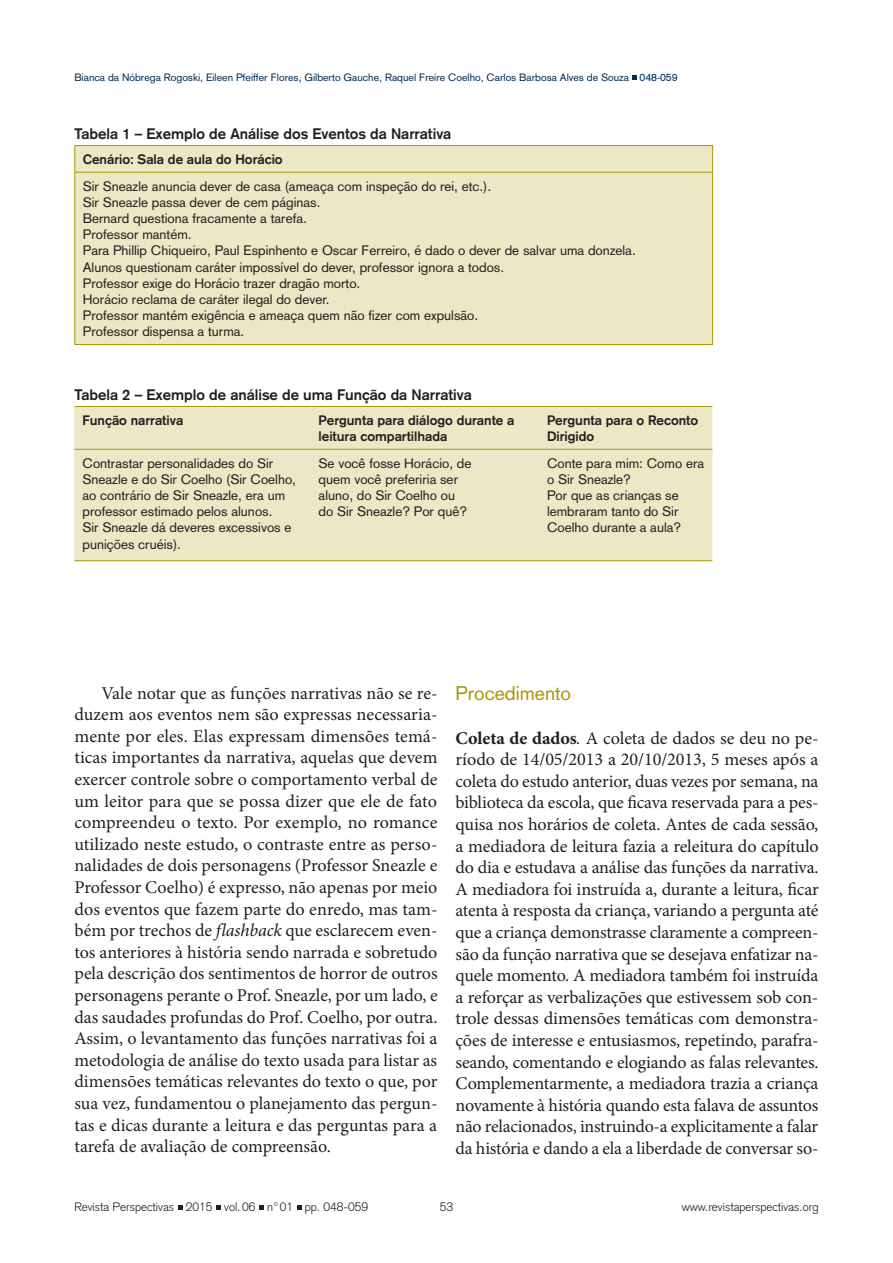
<style>
.page{position:relative;width:893px;height:1263px;background:#fff}
.page>*{position:absolute;margin:0;border:0;box-sizing:border-box;transform-origin:0 0}
.tópico{font:19.5px "Akzidenz Grotesk";color:#a79901}
.texto{font:18px/21.6px "Minion Pro";color:#231f20;text-align:justify}
.texto_zero{font:18px/21.6px "Minion Pro";letter-spacing:-.01em;color:#231f20}
.titulo_tabela{font:700 15px "Akzidenz Grotesk";color:#231f20}
.texto_tabela{font:13.5px/16.2px "Akzidenz Grotesk";color:#231f20}
.texto_tabela-2{font:700 13.5px/16.2px "Akzidenz Grotesk";color:#231f20}
.t1{font:300 12px "Akzidenz Grotesk";color:#231f20}
.t2{font:10.5px "Akzidenz Grotesk";color:#002c55}
.s1{font-style:italic}
.s2{font-weight:700}
</style>
<div class="page">
<svg style="left:632px;top:75px;width:5px;height:5px"></svg>
<svg style="left:178px;top:1205px;width:4px;height:5px"></svg>
<svg style="left:216px;top:1205px;width:5px;height:5px"></svg>
<svg style="left:259px;top:1205px;width:5px;height:5px"></svg>
<svg style="left:297px;top:1205px;width:5px;height:5px"></svg>
<div style="left:75px;top:146px;width:637px;height:198px;background:#ece7c5"></div>
<hr style="left:74px;top:145px;width:639px;height:1px;background:#a79901">
<svg style="left:74px;top:146px;width:1px;height:26px"></svg>
<svg style="left:712px;top:146px;width:1px;height:26px"></svg>
<hr style="left:74px;top:173px;width:1px;height:171px;background:#a79901">
<hr style="left:712px;top:173px;width:1px;height:171px;background:#a79901">
<hr style="left:74px;top:344px;width:639px;height:1px;background:#a79901">
<hr style="left:74px;top:172px;width:639px;height:1px;background:#a79901">
<div style="left:74px;top:407px;width:638px;height:153px;background:#ece7c5"></div>
<hr style="left:74px;top:406px;width:237px;height:1px;background:#a79901">
<hr style="left:311px;top:406px;width:228px;height:1px;background:#a79901">
<hr style="left:539px;top:406px;width:173px;height:1px;background:#a79901">
<hr style="left:74px;top:560px;width:237px;height:1px;background:#a79901">
<hr style="left:311px;top:560px;width:228px;height:1px;background:#a79901">
<hr style="left:539px;top:560px;width:173px;height:1px;background:#a79901">
<hr style="left:74px;top:449px;width:237px;height:1px;background:#a79901">
<hr style="left:311px;top:449px;width:228px;height:1px;background:#a79901">
<hr style="left:539px;top:449px;width:173px;height:1px;background:#a79901">
<p class="t2" style="left:74px;top:71px;width:605px">Bianca da Nóbrega Rogoski, Eileen Pfeiffer Flores, Gilberto Gauche, Raquel Freire Coelho, Carlos Barbosa Alves de Souza 048-059</p>
<p class="titulo_tabela" style="left:74px;top:125px;width:378px">Tabela 1 – Exemplo de Análise dos Eventos da Narrativa</p>
<p class="texto_tabela-2" style="left:83px;top:151px;width:201px">Cenário: Sala de aula do Horácio</p>
<p class="texto_tabela" style="left:83px;top:178px;width:410px">Sir Sneazle anuncia dever de casa (ameaça com inspeção do rei, etc.).</p>
<p class="texto_tabela" style="left:83px;top:194px;width:239px">Sir Sneazle passa dever de cem páginas.</p>
<p class="texto_tabela" style="left:83px;top:210px;width:226px">Bernard questiona fracamente a tarefa.</p>
<p class="texto_tabela" style="left:83px;top:226px;width:110px">Professor mantém.</p>
<p class="texto_tabela" style="left:83px;top:243px;width:554px">Para Phillip Chiqueiro, Paul Espinhento e Oscar Ferreiro, é dado o dever de salvar uma donzela.</p>
<p class="texto_tabela" style="left:83px;top:259px;width:423px">Alunos questionam caráter impossível do dever, professor ignora a todos.</p>
<p class="texto_tabela" style="left:83px;top:275px;width:279px">Professor exige do Horácio trazer dragão morto.</p>
<p class="texto_tabela" style="left:83px;top:291px;width:248px">Horácio reclama de caráter ilegal do dever.</p>
<p class="texto_tabela" style="left:83px;top:307px;width:397px">Professor mantém exigência e ameaça quem não fizer com expulsão.</p>
<p class="texto_tabela" style="left:83px;top:324px;width:163px">Professor dispensa a turma.</p>
<p class="titulo_tabela" style="left:74px;top:386px;width:399px">Tabela 2 – Exemplo de análise de uma Função da Narrativa</p>
<p class="texto_tabela-2" style="left:82px;top:412px;width:102px">Função narrativa</p>
<p class="texto_tabela-2" style="left:319px;top:412px;width:197px">Pergunta para diálogo durante a leitura compartilhada</p>
<p class="texto_tabela-2" style="left:547px;top:412px;width:153px">Pergunta para o Reconto<br>Dirigido</p>
<p class="texto_tabela" style="left:82px;top:455px;width:215px">Contrastar personalidades do Sir<br>Sneazle e do Sir Coelho (Sir Coelho, ao contrário de Sir Sneazle, era um professor estimado pelos alunos.<br>Sir Sneazle dá deveres excessivos e punições cruéis).</p>
<p class="texto_tabela" style="left:319px;top:455px;width:154px">Se você fosse Horácio, de</p>
<p class="texto_tabela" style="left:547px;top:455px;width:159px">Conte para mim: Como era o Sir Sneazle?</p>
<p class="texto_tabela" style="left:547px;top:487px;width:136px">Por que as crianças se lembraram tanto do Sir<br>Coelho durante a aula?</p>
<p class="texto_tabela" style="left:319px;top:471px;width:141px">quem você preferiria ser</p>
<p class="texto_tabela" style="left:319px;top:487px;width:138px">aluno, do Sir Coelho ou</p>
<p class="texto_tabela" style="left:319px;top:503px;width:150px">do Sir Sneazle? Por quê?</p>
<p class="texto" style="left:74px;top:682px;width:365px;text-indent:27px">Vale notar que as funções narrativas não se re&shy;duzem aos eventos nem são expressas necessaria&shy;mente por eles. Elas expressam dimensões temá&shy;ticas importantes da narrativa, aquelas que devem exercer controle sobre o comportamento verbal de um leitor para que se possa dizer que ele de fato compreendeu o texto. Por exemplo, no romance utilizado neste estudo, o contraste entre as perso&shy;nalidades de dois personagens (Professor Sneazle e Professor Coelho) é expresso, não apenas por meio dos eventos que fazem parte do enredo, mas tam&shy;bém por trechos de <span class="s1">flashback</span> que esclarecem even&shy;tos anteriores à história sendo narrada e sobretudo pela descrição dos sentimentos de horror de outros personagens perante o Prof. Sneazle, por um lado, e das saudades profundas do Prof. Coelho, por outra.<br>Assim, o levantamento das funções narrativas foi a metodologia de análise do texto usada para listar as dimensões temáticas relevantes do texto o que, por sua vez, fundamentou o planejamento das pergun&shy;tas e dicas durante a leitura e das perguntas para a tarefa de avaliação de compreensão.</p>
<p class="tópico" style="left:455px;top:682px;width:117px">Procedimento</p>
<p class="texto_zero" style="left:455px;top:727px;width:365px"><span class="s2">Coleta de dados</span><span class="s1">.</span> A coleta de dados se deu no pe&shy;ríodo de 14/05/2013 a 20/10/2013, 5 meses após a coleta do estudo anterior, duas vezes por semana, na biblioteca da escola, que ficava reservada para a pes&shy;quisa nos horários de coleta. Antes de cada sessão, a mediadora de leitura fazia a releitura do capítulo do dia e estudava a análise das funções da narrativa.<br>A mediadora foi instruída a, durante a leitura, ficar atenta à resposta da criança, variando a pergunta até que a criança demonstrasse claramente a compreen&shy;são da função narrativa que se desejava enfatizar na&shy;quele momento. A mediadora também foi instruída a reforçar as verbalizações que estivessem sob con&shy;trole dessas dimensões temáticas com demonstra&shy;ções de interesse e entusiasmos, repetindo, parafra&shy;seando, comentando e elogiando as falas relevantes.<br>Complementarmente, a mediadora trazia a criança novamente à história quando esta falava de assuntos não relacionados, instruindo-a explicitamente a falar da história e dando a ela a liberdade de conversar so-</p>
<p class="t1" style="left:74px;top:1200px;width:295px">Revista Perspectivas 2015 vol.06 n°01 pp. 048-059</p>
<p class="t1" style="left:440px;top:1200px;width:15px">53</p>
<p class="t1" style="left:682px;top:1200px;width:138px">www.revistaperspectivas.org</p>
</div>
